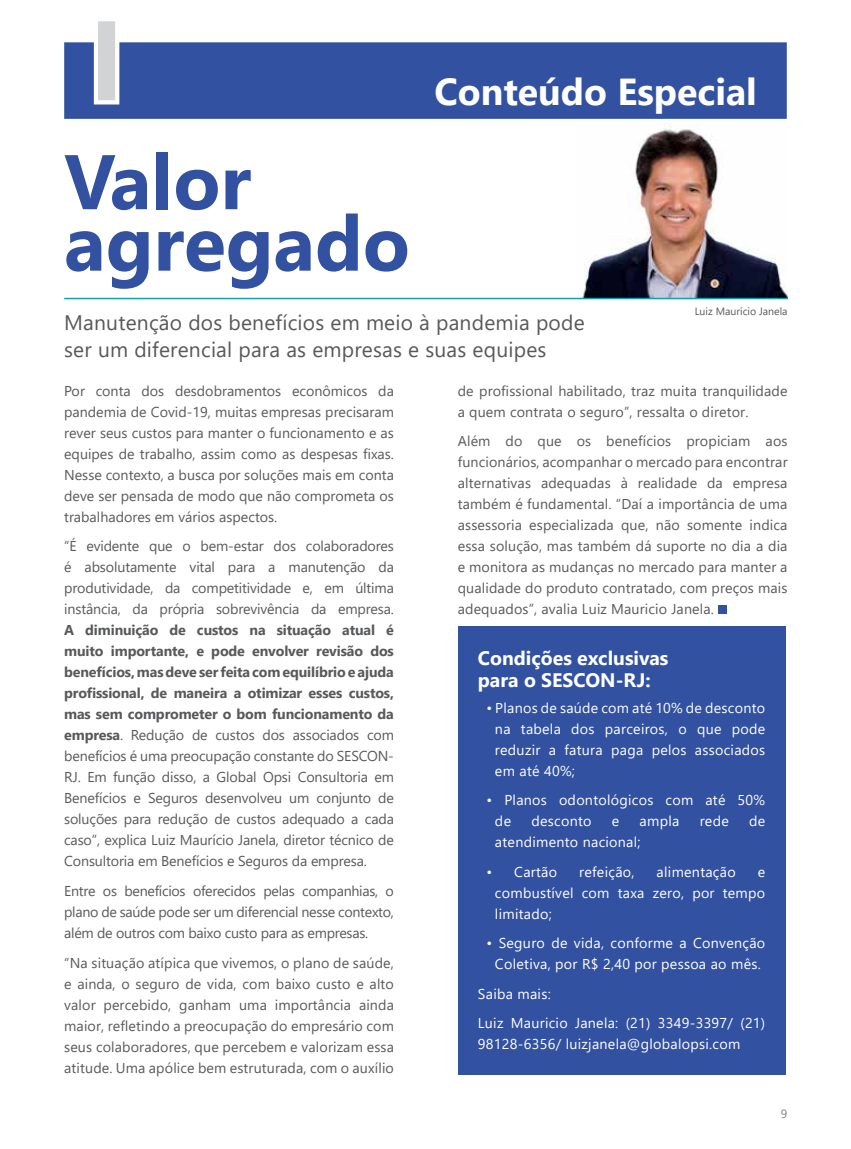
<style>
.page{position:relative;width:851px;height:1149px;background:#fff}
.page>*{position:absolute;margin:0;border:0;box-sizing:border-box;transform-origin:0 0}
.t1{font:700 77.1px/61.3px "Segoe UI";color:#3251a0}
.t2{font:700 37.5px "Segoe UI";color:#fff}
.t3{font:21px/27px "Segoe UI";letter-spacing:.01em;color:#58595b}
.t4{font:700 19.5px/22.5px "Segoe UI";color:#fff}
.t5{font:14.25px/21px "Segoe UI";color:#58595b;text-align:justify}
.t6{font:14.25px/21px "Segoe UI";letter-spacing:.02em;color:#fff;text-align:justify}
.t7{font:12px "Segoe UI";color:#808285}
.t8{font:10.5px "Segoe UI";color:#58595b}
.s1{font-weight:700}
</style>
<div class="page">
<img style="left:577px;top:118px;width:210px;height:180px">
<div style="left:718px;top:605px;width:8px;height:9px;background:#3251a0"></div>
<div style="left:457px;top:625px;width:328px;height:449px;background:#3251a0"></div>
<div style="left:64px;top:42px;width:722px;height:77px;background:#3251a0"></div>
<div style="left:94px;top:17px;width:25px;height:87px;background:#d1d3d4;border:4px solid #fff"></div>
<hr style="left:64px;top:298px;width:723px;height:1px;background:#159fab">
<h2 class="t2" style="left:434px;top:56px;width:324px">Conteúdo Especial</h2>
<h1 class="t1" style="left:64px;top:145px;width:347px">Valor agregado</h1>
<h3 class="t3" style="left:64px;top:307px;width:522px">Manutenção dos benefícios em meio à pandemia pode ser um diferencial para as empresas e suas equipes</h3>
<p class="t8" style="left:694px;top:301px;width:94px">Luiz Maurício Janela</p>
<p class="t5" style="left:64px;top:378px;width:331px">Por conta dos desdobramentos econômicos da pandemia de Covid-19, muitas empresas precisaram rever seus custos para manter o funcionamento e as equipes de trabalho, assim como as despesas fixas.<br>Nesse contexto, a busca por soluções mais em conta deve ser pensada de modo que não comprometa os trabalhadores em vários aspectos.</p>
<p class="t5" style="left:64px;top:534px;width:331px">“É evidente que o bem-estar dos colaboradores é absolutamente vital para a manutenção da produtividade, da competitividade e, em última instância, da própria sobrevivência da empresa.</p>
<p class="t5" style="left:64px;top:618px;width:331px"><span class="s1">A diminuição de custos na situação atual é muito importante, e pode envolver revisão dos benefícios, mas deve ser feita com equilíbrio e ajuda profissional, de maneira a otimizar esses custos, mas sem comprometer o bom funcionamento da empresa</span>. Redução de custos dos associados com benefícios é uma preocupação constante do SESCON-RJ. Em função disso, a Global Opsi Consultoria em Benefícios e Seguros desenvolveu um conjunto de soluções para redução de custos adequado a cada caso”, explica Luiz Maurício Janela, diretor técnico de Consultoria em Benefícios e Seguros da empresa.</p>
<p class="t5" style="left:64px;top:878px;width:331px">Entre os benefícios oferecidos pelas companhias, o plano de saúde pode ser um diferencial nesse contexto, além de outros com baixo custo para as empresas.</p>
<p class="t5" style="left:64px;top:950px;width:331px">“Na situação atípica que vivemos, o plano de saúde, e ainda, o seguro de vida, com baixo custo e alto valor percebido, ganham uma importância ainda maior, refletindo a preocupação do empresário com seus colaboradores, que percebem e valorizam essa atitude. Uma apólice bem estruturada, com o auxílio</p>
<p class="t5" style="left:457px;top:378px;width:331px">de profissional habilitado, traz muita tranquilidade a quem contrata o seguro”, ressalta o diretor.</p>
<p class="t5" style="left:457px;top:429px;width:331px">Além do que os benefícios propiciam aos funcionários, acompanhar o mercado para encontrar alternativas adequadas à realidade da empresa também é fundamental. “Daí a importância de uma assessoria especializada que, não somente indica essa solução, mas também dá suporte no dia a dia e monitora as mudanças no mercado para manter a qualidade do produto contratado, com preços mais adequados”, avalia Luiz Mauricio Janela.</p>
<h3 class="t4" style="left:478px;top:645px;width:192px">Condições exclusivas para o SESCON-RJ:</h3>
<p class="t6" style="left:495px;top:695px;width:272px;text-indent:-9px">• Planos de saúde com até 10% de desconto na tabela dos parceiros, o que pode reduzir a fatura paga pelos associados em até 40%;</p>
<p class="t6" style="left:495px;top:788px;width:272px;text-indent:-9px">• Planos odontológicos com até 50% de</p>
<p class="t6" style="left:531px;top:809px;width:62px">desconto</p>
<p class="t6" style="left:611px;top:809px;width:9px">e</p>
<p class="t6" style="left:639px;top:809px;width:41px">ampla</p>
<p class="t6" style="left:699px;top:809px;width:31px">rede</p>
<p class="t6" style="left:749px;top:809px;width:18px">de</p>
<p class="t6" style="left:495px;top:830px;width:147px">atendimento nacional;</p>
<p class="t6" style="left:486px;top:859px;width:72px">• Cartão</p>
<p class="t6" style="left:579px;top:859px;width:57px">refeição,</p>
<p class="t6" style="left:656px;top:859px;width:81px">alimentação</p>
<p class="t6" style="left:495px;top:859px;width:272px;text-indent:263px">e combustível com taxa zero, por tempo limitado;</p>
<p class="t6" style="left:486px;top:931px;width:280px;text-align:center">• Seguro de vida, conforme a Convenção<br>Coletiva, por R$ 2,40 por pessoa ao mês.</p>
<p class="t6" style="left:478px;top:977px;width:289px;line-height:29.5px">Saiba mais:<br>Luiz Mauricio Janela: (21) 3349-3397/ (21)</p>
<p class="t6" style="left:478px;top:1032px;width:264px">98128-6356/ luizjanela@globalopsi.com</p>
<p class="t7" style="left:780px;top:1101px;width:8px">9</p>
</div>
